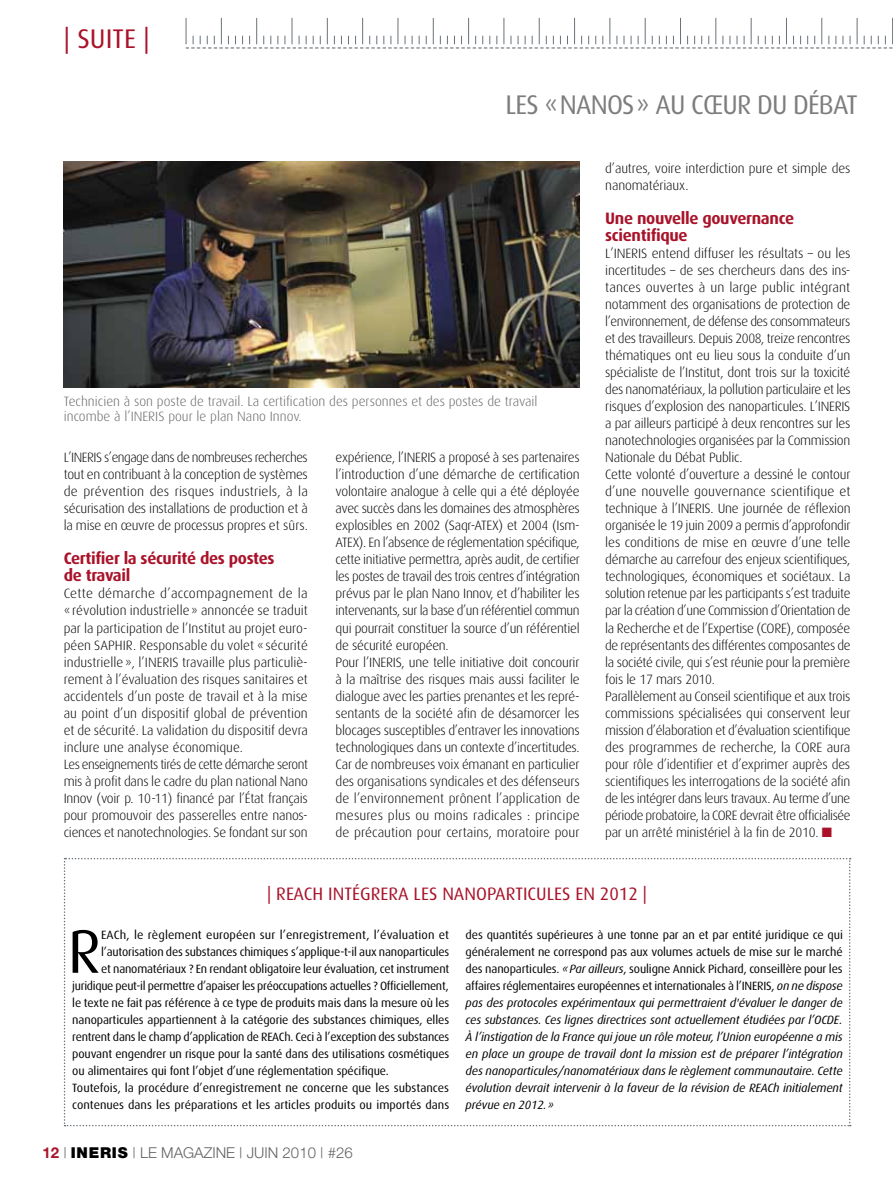
<style>
.page{position:relative;width:893px;height:1191px;background:#fff}
.page>*{position:absolute;margin:0;border:0;box-sizing:border-box;transform-origin:0 0}
.t1{font:61.5px "Dax";color:#000}
.t2{font:27px "Dax";color:#7e7d7e}
.t3{font:27px "Dax";color:#a9132a}
.t4{font:18px "Dax";color:#a9132a}
.t5{font:700 16.5px/17px "Dax";letter-spacing:-.02em;color:#a9132a}
.t6{font:300 15px "Helvetica Neue";color:#636363}
.t7{font:300 13.5px/17px "Dax";letter-spacing:-.02em;color:#000}
.t8{font:300 13.5px/17px "Dax";color:#000}
.t9{font:300 13.5px/15px "Dax";color:#636363}
.t10{font:italic 12px/17px "Dax";letter-spacing:-.01em;color:#000;text-align:justify}
.t11{font:12px "Dax";letter-spacing:-.01em;color:#000}
.t12{font:12px "Dax";letter-spacing:.01em;color:#000}
.s1{color:#a9132a}
.s2{font-weight:700;color:#a9132a}
.s3{font-weight:900;color:#000}
.s4{font-style:normal}
</style>
<div class="page">
<svg style="left:186px;top:18px;width:707px;height:31px"></svg>
<svg style="left:64px;top:858px;width:787px;height:268px"></svg>
<img style="left:64px;top:162px;width:516px;height:225px">
<h2 class="t3" style="left:64px;top:24px;width:26px">| suite</h2>
<h2 class="t3" style="left:143px;top:24px;width:8px">|</h2>
<h2 class="t2" style="left:505px;top:90px;width:64px">Les « nanos</h2>
<h2 class="t2" style="left:636px;top:90px;width:171px">» aucœurdudébat</h2>
<p class="t9" style="left:64px;top:393px;width:475px">Technicien à son poste de travail. La certification des personnes et des postes de travail incombe à l’INERIS pour le plan Nano Innov.</p>
<p class="t7" style="left:64px;top:449px;width:246px;text-align:justify">L’INERIS s’engage dans de nombreuses recherches tout en contribuant à la conception de systèmes de prévention des risques industriels, à la sécurisation des installations de production et à la mise en œuvre de processus propres et sûrs.</p>
<p class="t5" style="left:64px;top:550px;width:212px">Certifier la sécurité des postes de travail</p>
<p class="t8" style="left:64px;top:585px;width:246px">Cette démarche d’accompagnement de la « révolution industrielle» annoncée se traduit par la participation de l’Institut au projet euro&shy;péen SAPHIR. Responsable du volet « sécurité industrielle», l’INERIS travaille plus particuliè&shy;rement à l’évaluation des risques sanitaires et accidentels d’un poste de travail et à la mise au point d’un dispositif global de prévention et de sécurité. La validation du dispositif devra inclure une analyse économique.<br>Les enseignements tirés de cette démarche seront mis à profit dans le cadre du plan national Nano Innov (voir p. 10-11) financé par l’État français pour promouvoir des passerelles entre nanos&shy;ciences et nanotechnologies. Se fondant sur son</p>
<p class="t7" style="left:336px;top:449px;width:246px">expérience, l’INERIS a proposé à ses partenaires l’introduction d’une démarche de certification volontaire analogue à celle qui a été déployée avec succès dans les domaines des atmosphères explosibles en 2002 (Saqr-ATEX) et 2004 (Ism-ATEX). En l’absence de réglementation spécifique, cette initiative permettra, après audit, de certifier les postes de travail des trois centres d’intégration prévus par le plan Nano Innov, et d’habiliter les intervenants, sur la base d’un référentiel commun qui pourrait constituer la source d’un référentiel de sécurité européen.<br>Pour l’INERIS, une telle initiative doit concourir à la maîtrise des risques mais aussi faciliter le dialogue avec les parties prenantes et les repré&shy;sentants de la société afin de désamorcer les blocages susceptibles d’entraver les innovations technologiques dans un contexte d’incertitudes.<br>Car de nombreuses voix émanant en particulier des organisations syndicales et des défenseurs de l’environnement prônent l’application de mesures plus ou moins radicales : principe de précaution pour certains, moratoire pour</p>
<p class="t7" style="left:605px;top:160px;width:247px">d’autres, voire interdiction pure et simple des nanomatériaux.</p>
<p class="t5" style="left:605px;top:210px;width:190px">Une nouvelle gouvernance scientifique</p>
<p class="t7" style="left:605px;top:245px;width:247px">L’INERIS entend diffuser les résultats – ou les incertitudes – de ses chercheurs dans des ins&shy;tances ouvertes à un large public intégrant notamment des organisations de protection de l’environnement, de défense des consommateurs et des travailleurs. Depuis 2008, treize rencontres thématiques ont eu lieu sous la conduite d’un spécialiste de l’Institut, dont trois sur la toxicité des nanomatériaux, la pollution particulaire et les risques d’explosion des nanoparticules. L’INERIS a par ailleurs participé à deux rencontres sur les nanotechnologies organisées par la Commission Nationale du Débat Public.<br>Cette volonté d’ouverture a dessiné le contour d’une nouvelle gouvernance scientifique et technique à l’INERIS. Une journée de réflexion organisée le 19 juin 2009 a permis d’approfondir les conditions de mise en œuvre d’une telle démarche au carrefour des enjeux scientifiques, technologiques, économiques et sociétaux. La solution retenue par les participants s’est traduite par la création d’une Commission d’Orientation de la Recherche et de l’Expertise (CORE), composée de représentants des différentes composantes de la société civile, qui s’est réunie pour la première fois le 17 mars 2010.<br>Parallèlement au Conseil scientifique et aux trois commissions spécialisées qui conservent leur mission d’élaboration et d’évaluation scientifique des programmes de recherche, la CORE aura pour rôle d’identifier et d’exprimer auprès des scientifiques les interrogations de la société afin de les intégrer dans leurs travaux. Au terme d’une période probatoire, la CORE devrait être officialisée par un arrêté ministériel à la fin de 2010. <span class="s1">■</span></p>
<h3 class="t4" style="left:267px;top:884px;width:71px">| REACh intégrera</h3>
<h3 class="t4" style="left:414px;top:884px;width:39px">les nanoparticules</h3>
<h3 class="t4" style="left:575px;top:884px;width:73px">en 2012 |</h3>
<h1 class="t1" style="left:68px;top:917px;width:35px">R</h1>
<p class="t12" style="left:101px;top:928px;width:350px">EACh, le règlement européen sur l’enregistrement, l’évaluation et</p>
<p class="t11" style="left:101px;top:945px;width:350px">l’autorisation des substances chimiques s’applique-t-il aux nanoparticules</p>
<p class="t11" style="left:101px;top:962px;width:350px">et nanomatériaux ? En rendant obligatoire leur évaluation, cet instrument</p>
<p class="t11" style="left:72px;top:979px;width:378px">juridique peut-il permettre d’apaiser les préoccupations actuelles ? Officiellement,</p>
<p class="t11" style="left:72px;top:996px;width:379px">le texte ne fait pas référence à ce type de produits mais dans la mesure où les</p>
<p class="t11" style="left:72px;top:1013px;width:378px">nanoparticules appartiennent à la catégorie des substances chimiques, elles</p>
<p class="t11" style="left:72px;top:1030px;width:378px">rentrent dans le champ d’application de REACh. Ceci à l’exception des substances</p>
<p class="t11" style="left:72px;top:1047px;width:379px">pouvant engendrer un risque pour la santé dans des utilisations cosmétiques</p>
<p class="t11" style="left:72px;top:1064px;width:318px">ou alimentaires qui font l’objet d’une réglementation spécifique.</p>
<p class="t11" style="left:72px;top:1081px;width:378px">Toutefois, la procédure d’enregistrement ne concerne que les substances</p>
<p class="t11" style="left:72px;top:1098px;width:379px">contenues dans les préparations et les articles produits ou importés dans</p>
<p class="t6" style="left:43px;top:1143px;width:312px"><span class="s2">12</span> | <span class="s3">INERIS</span> | LE MAGAZINE | JUIN 2010 | #26</p>
<p class="t10" style="left:466px;top:926px;width:379px"><span class="s4">des quantités supérieures à une tonne par an et par entité juridique ce qui généralement ne correspond pas aux volumes actuels de mise sur le marché des nanoparticules.</span> «Par ailleurs<span class="s4">, souligne Annick Pichard, conseillère pour les affaires réglementaires européennes et internationales à l’INERIS,</span> on ne dispose pas des protocoles expérimentaux qui permettraient d'évaluer le danger de ces substances. Ces lignes directrices sont actuellement étudiées par l’OCDE.<br>À l’instigation de la France qui joue un rôle moteur, l’Union européenne a mis en place un groupe de travail dont la mission est de préparer l’intégration des nanoparticules/nanomatériaux dans le règlement communautaire. Cette évolution devrait intervenir à la faveur de la révision de REACh initialement prévue en 2012.»</p>
</div>
